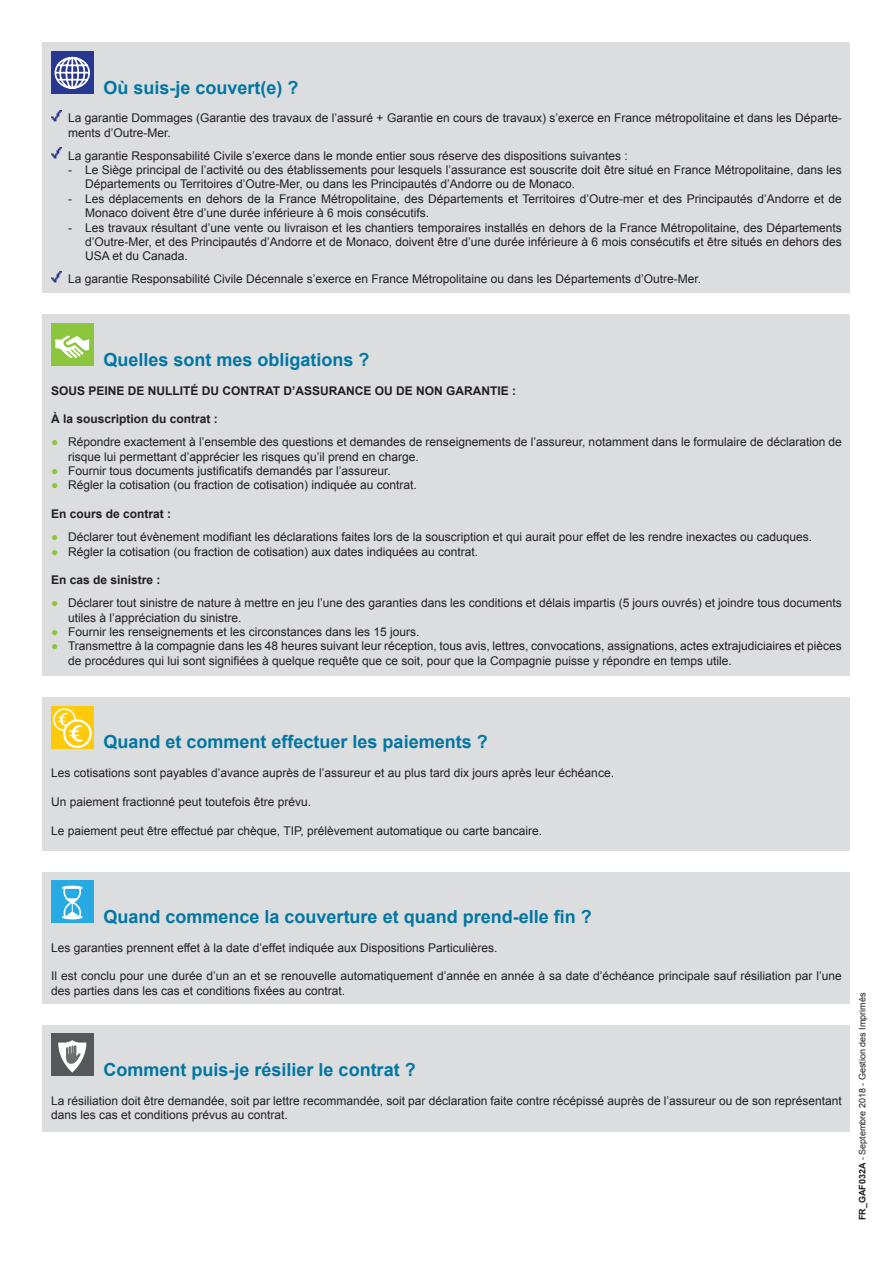
<style>
.page{position:relative;width:893px;height:1263px;background:#fff}
.page>*{position:absolute;margin:0;border:0;box-sizing:border-box;transform-origin:0 0}
.t1{font:700 18px "Arial";color:#0076a3}
.t2{font:12px/14.4px "Arial";color:#231f20}
.t3{font:700 12px "Arial";color:#231f20}
.t4{font:9px "Arial";color:#231f20}
.s1{color:#8bc63e}
.s2{font-weight:700}
</style>
<div class="page">
<div style="left:43px;top:43px;width:807px;height:250px;background:#dcdddf"></div>
<div style="left:51px;top:51px;width:43px;height:43px;background:#283890"></div>
<svg style="left:54px;top:56px;width:36px;height:33px"></svg>
<svg style="left:51px;top:110px;width:11px;height:12px"></svg>
<svg style="left:51px;top:148px;width:11px;height:11px"></svg>
<svg style="left:51px;top:271px;width:11px;height:12px"></svg>
<div style="left:43px;top:697px;width:807px;height:153px;background:#dcdddf"></div>
<div style="left:51px;top:706px;width:43px;height:42px;background:#feca0a"></div>
<div style="left:53px;top:708px;width:23px;height:23px;border:2px solid #fff;border-radius:50%"></div>
<svg style="left:64px;top:720px;width:27px;height:27px"></svg>
<div style="left:63px;top:719px;width:29px;height:29px;border:2px solid #fff;border-radius:50%"></div>
<svg style="left:57px;top:712px;width:27px;height:31px"></svg>
<div style="left:43px;top:872px;width:807px;height:131px;background:#dcdddf"></div>
<div style="left:51px;top:880px;width:43px;height:43px;background:#26aae1"></div>
<svg style="left:62px;top:886px;width:20px;height:33px"></svg>
<div style="left:43px;top:1025px;width:807px;height:106px;background:#dcdddf"></div>
<div style="left:51px;top:1033px;width:43px;height:43px;background:#57585a"></div>
<svg style="left:58px;top:1040px;width:28px;height:32px"></svg>
<div style="left:43px;top:315px;width:807px;height:361px;background:#dcdddf"></div>
<div style="left:51px;top:323px;width:43px;height:43px;background:#8bc63e"></div>
<svg style="left:55px;top:335px;width:35px;height:23px"></svg>
<h1 class="t1" style="left:104px;top:75px;width:197px">Où suis-je couvert(e) ?</h1>
<p class="t2" style="left:68px;top:112px;width:775px">La garantie Dommages (Garantie des travaux de l’assuré + Garantie en cours de travaux) s’exerce en France métropolitaine et dans les Départe&shy;ments d’Outre-Mer.</p>
<p class="t2" style="left:68px;top:149px;width:561px">La garantie Responsabilité Civile s’exerce dans le monde entier sous réserve des dispositions suivantes :</p>
<p class="t2" style="left:85px;top:164px;width:758px;text-indent:-17px">- Le Siège principal de l’activité ou des établissements pour lesquels l’assurance est souscrite doit être situé en France Métropolitaine, dans les<br>Départements ou Territoires d’Outre-Mer, ou dans les Principautés d’Andorre ou de Monaco.</p>
<p class="t2" style="left:85px;top:193px;width:758px;text-indent:-17px">- Les déplacements en dehors de la France Métropolitaine, des Départements et Territoires d’Outre-mer et des Principautés d’Andorre et de<br>Monaco doivent être d’une durée inférieure à 6 mois consécutifs.</p>
<p class="t2" style="left:85px;top:221px;width:758px;text-align:justify;text-indent:-17px">- Les travaux résultant d’une vente ou livraison et les chantiers temporaires installés en dehors de la France Métropolitaine, des Départements d’Outre-Mer, et des Principautés d’Andorre et de Monaco, doivent être d’une durée inférieure à 6 mois consécutifs et être situés en dehors des USA et du Canada.</p>
<p class="t2" style="left:68px;top:273px;width:634px">La garantie Responsabilité Civile Décennale s’exerce en France Métropolitaine ou dans les Départements d’Outre-Mer.</p>
<h1 class="t1" style="left:104px;top:347px;width:268px">Quelles sont mes obligations ?</h1>
<p class="t3" style="left:51px;top:386px;width:467px">SOUS PEINE DE NULLITÉ DU CONTRAT D’ASSURANCE OU DE NON GARANTIE :</p>
<p class="t3" style="left:51px;top:415px;width:168px">À la souscription du contrat :</p>
<p class="t2" style="left:68px;top:436px;width:775px;text-indent:-17px"><span class="s1">●</span> Répondre exactement à l’ensemble des questions et demandes de renseignements de l’assureur, notamment dans le formulaire de déclaration de risque lui permettant d’apprécier les risques qu’il prend en charge.</p>
<p class="t2" style="left:51px;top:464px;width:341px"><span class="s1">●</span> Fournir tous documents justificatifs demandés par l’assureur.</p>
<p class="t2" style="left:51px;top:479px;width:367px"><span class="s1">●</span> Régler la cotisation (ou fraction de cotisation) indiquée au contrat.</p>
<p class="t3" style="left:51px;top:509px;width:122px">En cours de contrat :</p>
<p class="t2" style="left:51px;top:530px;width:763px"><span class="s1">●</span> Déclarer tout évènement modifiant les déclarations faites lors de la souscription et qui aurait pour effet de les rendre inexactes ou caduques.</p>
<p class="t2" style="left:51px;top:545px;width:429px"><span class="s1">●</span> Régler la cotisation (ou fraction de cotisation) aux dates indiquées au contrat.</p>
<p class="t3" style="left:51px;top:576px;width:111px">En cas de sinistre :</p>
<p class="t2" style="left:68px;top:597px;width:775px;text-indent:-17px"><span class="s1">●</span> Déclarer tout sinistre de nature à mettre en jeu l’une des garanties dans les conditions et délais impartis (5 jours ouvrés) et joindre tous documents utiles à l’appréciation du sinistre.</p>
<p class="t2" style="left:51px;top:626px;width:370px"><span class="s1">●</span> Fournir les renseignements et les circonstances dans les 15 jours.</p>
<p class="t2" style="left:68px;top:640px;width:775px;text-indent:-17px"><span class="s1">●</span> Transmettre à la compagnie dans les 48 heures suivant leur réception, tous avis, lettres, convocations, assignations, actes extrajudiciaires et pièces de procédures qui lui sont signifiées à quelque requête que ce soit, pour que la Compagnie puisse y répondre en temps utile.</p>
<h1 class="t1" style="left:104px;top:730px;width:386px">Quand et comment effectuer les paiements ?</h1>
<p class="t2" style="left:51px;top:767px;width:564px">Les cotisations sont payables d’avance auprès de l’assureur et au plus tard dix jours après leur échéance.</p>
<p class="t2" style="left:51px;top:796px;width:262px">Un paiement fractionné peut toutefois être prévu.</p>
<p class="t2" style="left:51px;top:824px;width:492px">Le paiement peut être effectué par chèque, TIP, prélèvement automatique ou carte bancaire.</p>
<h1 class="t1" style="left:104px;top:904px;width:490px">Quand commence la couverture et quand prend-elle fin ?</h1>
<p class="t2" style="left:51px;top:941px;width:448px">Les garanties prennent effet à la date d’effet indiquée aux Dispositions Particulières.</p>
<p class="t2" style="left:51px;top:970px;width:792px">Il est conclu pour une durée d’un an et se renouvelle automatiquement d’année en année à sa date d’échéance principale sauf résiliation par l’une des parties dans les cas et conditions fixées au contrat.</p>
<h1 class="t1" style="left:104px;top:1057px;width:314px">Comment puis-je résilier le contrat ?</h1>
<p class="t2" style="left:51px;top:1094px;width:792px">La résiliation doit être demandée, soit par lettre recommandée, soit par déclaration faite contre récépissé auprès de l’assureur ou de son représentant dans les cas et conditions prévus au contrat.</p>
<p class="t4" style="left:859px;top:1220px;width:229px;rotate:-90deg"><span class="s2">FR_GAF032A</span> - Septembre 2018 - Gestion des Imprimés</p>
</div>
